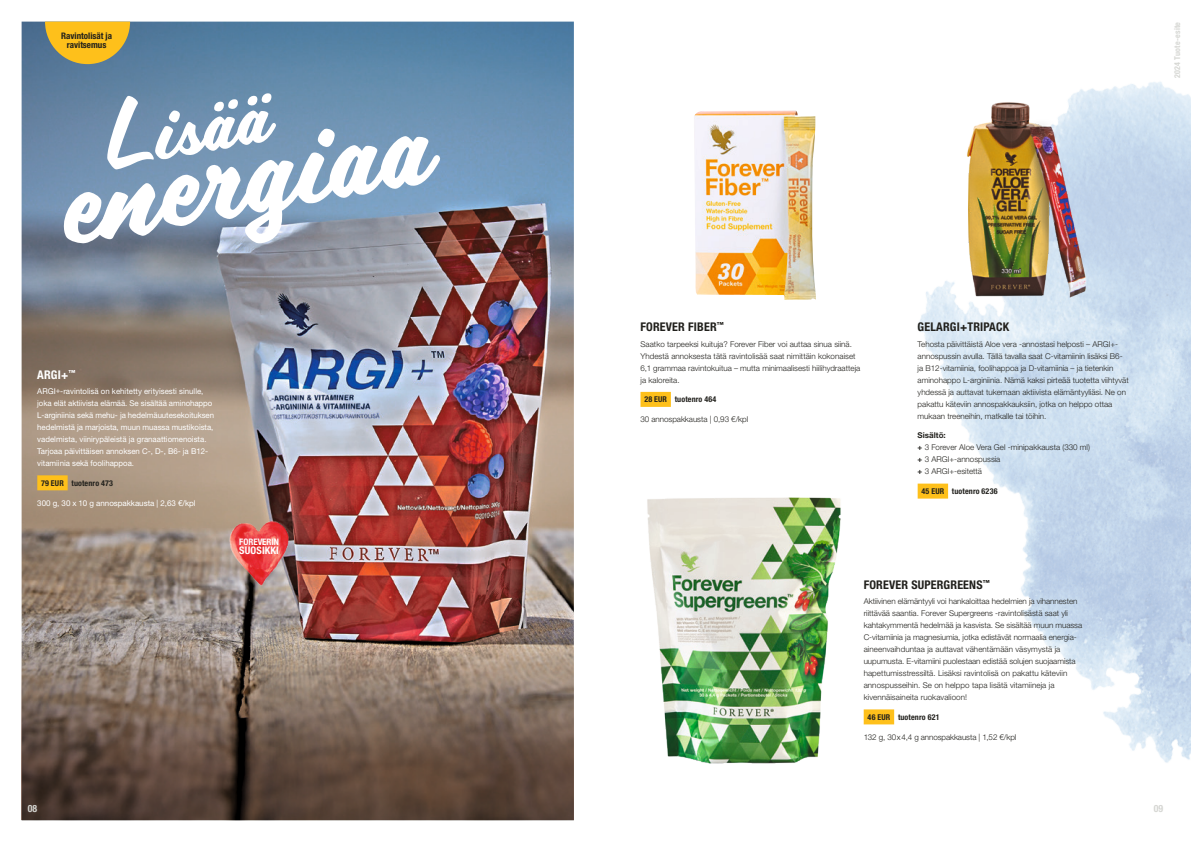
<style>
.page{position:relative;width:1191px;height:842px;background:#fff}
.page>*{position:absolute;margin:0;border:0;box-sizing:border-box;transform-origin:0 0}
.t1{font:126.3px "Scriptorama JF Tradeshow";color:#fff}
.product_titles{font:82.3px "Scriptorama JF Tradeshow";color:#fff}
.body_title{font:700 condensed 12px "Helvetica Neue LT Std";letter-spacing:.015em;color:#21201c}
.body_title-2{font:700 condensed 12px "Helvetica Neue LT Std";color:#fff}
.body_title-3{font:700 condensed 10.4px "Helvetica Neue LT Std";letter-spacing:.015em;color:#fff}
.t2{font:700 condensed 10px "Helvetica Neue LT Std";color:#d5d6d2}
.t3{font:700 condensed 9px/9px "Helvetica Neue LT Std";color:#21201c;text-align:center}
.body_title-4{font:700 condensed 9px "Helvetica Neue LT Std";color:#fff}
.body_copy{font:300 8px/12px "Helvetica Neue LT Std";color:#21201c}
.body_copy-2{font:8px/12px "Helvetica Neue LT Std";letter-spacing:-.005em;color:#fff}
.body_copy-3{font:700 condensed 8px "Helvetica Neue LT Std";letter-spacing:.02em;color:#21201c}
.t4{font:700 condensed 8px "Helvetica Neue LT Std";letter-spacing:.03em;color:#d5d6d2}
.body_copy-4{font:700 8px "Helvetica Neue LT Std";color:#21201c}
.s1{font-size:7.6px}
.s2{font-weight:700}
</style>
<div class="page">
<img style="left:22px;top:22px;width:552px;height:622px">
<svg style="left:22px;top:644px;width:552px;height:176px"></svg>
<img style="left:863px;top:82px;width:328px;height:681px">
<div style="left:37px;top:475px;width:31px;height:15px;background:#fec01b"></div>
<div style="left:917px;top:484px;width:31px;height:15px;background:#fec01b"></div>
<img style="left:228px;top:518px;width:62px;height:68px">
<div style="left:640px;top:392px;width:31px;height:15px;background:#fec01b"></div>
<div style="left:863px;top:709px;width:31px;height:15px;background:#fec01b"></div>
<img style="left:961px;top:88px;width:140px;height:218px">
<img style="left:647px;top:497px;width:194px;height:267px">
<img style="left:694px;top:110px;width:122px;height:190px">
<svg style="left:45px;top:22px;width:85px;height:42px"></svg>
<p class="t3" style="left:61px;top:32px;width:52px">Ravintolisät ja ravitsemus</p>
<p class="t4" style="left:1172px;top:78px;width:58px;rotate:-90deg">2024 Tuote-esite</p>
<p class="product_titles" style="left:91px;top:83px;width:170px;rotate:-10deg">Lisää</p>
<p class="t1" style="left:41px;top:114px;width:377px;rotate:-10deg">energiaa</p>
<p class="body_title-2" style="left:37px;top:367px;width:40px">ARGI+<sup>™</sup></p>
<p class="body_copy-2" style="left:37px;top:385px;width:178px">ARGI<span class="s1">+</span>-ravintolisä on kehitetty erityisesti sinulle, joka elät aktiivista elämää. Se sisältää aminohappo L-arginiinia sekä mehu- ja hedelmäuutesekoituksen hedelmistä ja marjoista, muun muassa mustikoista, vadelmista, viinirypäleistä ja granaattiomenoista.<br>Tarjoaa päivittäisen annoksen C-, D-, B6- ja B12- vitamiinia sekä foolihappoa.</p>
<p class="body_copy-3" style="left:41px;top:478px;width:73px">79 EUR tuotenro 473</p>
<p class="body_copy-2" style="left:37px;top:497px;width:160px">300 g, 30 x 10 g annospakkausta | 2,63 €/kpl</p>
<p class="body_title-4" style="left:239px;top:536px;width:41px">FOREVERIN</p>
<p class="body_title-3" style="left:239px;top:544px;width:41px">SUOSIKKI</p>
<p class="body_title" style="left:640px;top:320px;width:85px">FOREVER FIBER<sup>™</sup></p>
<p class="body_copy" style="left:640px;top:338px;width:221px">Saatko tarpeeksi kuituja? Forever Fiber voi auttaa sinua siinä.<br>Yhdestä annoksesta tätä ravintolisää saat nimittäin kokonaiset 6,1 grammaa ravintokuitua – mutta minimaalisesti hiilihydraatteja ja kaloreita.</p>
<p class="body_copy-3" style="left:644px;top:395px;width:74px">28 EUR tuotenro 464</p>
<p class="body_copy" style="left:640px;top:413px;width:109px">30 annospakkausta | 0,93 €/kpl</p>
<p class="body_title" style="left:917px;top:320px;width:93px">GELARGI+TRIPACK</p>
<p class="body_copy" style="left:917px;top:338px;width:212px">Tehosta päivittäistä Aloe vera -annostasi helposti – ARGI+- annospussin avulla. Tällä tavalla saat C-vitamiinin lisäksi B6- ja B12-vitamiinia, foolihappoa ja D-vitamiinia – ja tietenkin aminohappo L-arginiinia. Nämä kaksi pirteää tuotetta viihtyvät yhdessä ja auttavat tukemaan aktiivista elämäntyyliäsi. Ne on pakattu käteviin annospakkauksiin, jotka on helppo ottaa mukaan treeneihin, matkalle tai töihin.</p>
<p class="body_copy-4" style="left:917px;top:431px;width:30px">Sisältö:</p>
<p class="body_copy" style="left:917px;top:441px;width:174px"><span class="s2">+</span> 3 Forever Aloe Vera Gel -minipakkausta (330 ml)</p>
<p class="body_copy" style="left:917px;top:453px;width:84px"><span class="s2">+</span> 3 ARGI+-annospussia</p>
<p class="body_copy" style="left:917px;top:465px;width:66px"><span class="s2">+</span> 3 ARGI+-esitettä</p>
<p class="body_copy-3" style="left:921px;top:486px;width:78px">45 EUR tuotenro 6236</p>
<p class="body_title" style="left:863px;top:577px;width:127px">FOREVER SUPERGREENS<sup>™</sup></p>
<p class="body_copy" style="left:863px;top:595px;width:220px">Aktiivinen elämäntyyli voi hankaloittaa hedelmien ja vihannesten riittävää saantia. Forever Supergreens -ravintolisästä saat yli kahtakymmentä hedelmää ja kasvista. Se sisältää muun muassa C-vitamiinia ja magnesiumia, jotka edistävät normaalia energia&shy;aineenvaihduntaa ja auttavat vähentämään väsymystä ja uupumusta. E-vitamiini puolestaan edistää solujen suojaamista hapettumisstressiltä. Lisäksi ravintolisä on pakattu käteviin annospusseihin. Se on helppo tapa lisätä vitamiineja ja kivennäisaineita ruokavalioon!</p>
<p class="body_copy-3" style="left:867px;top:712px;width:73px">46 EUR tuotenro 621</p>
<p class="body_copy" style="left:863px;top:731px;width:154px">132 g, 30x4,4 g annospakkausta | 1,52 €/kpl</p>
<p class="t2" style="left:28px;top:802px;width:11px">08</p>
<p class="t2" style="left:1153px;top:802px;width:11px">09</p>
</div>
